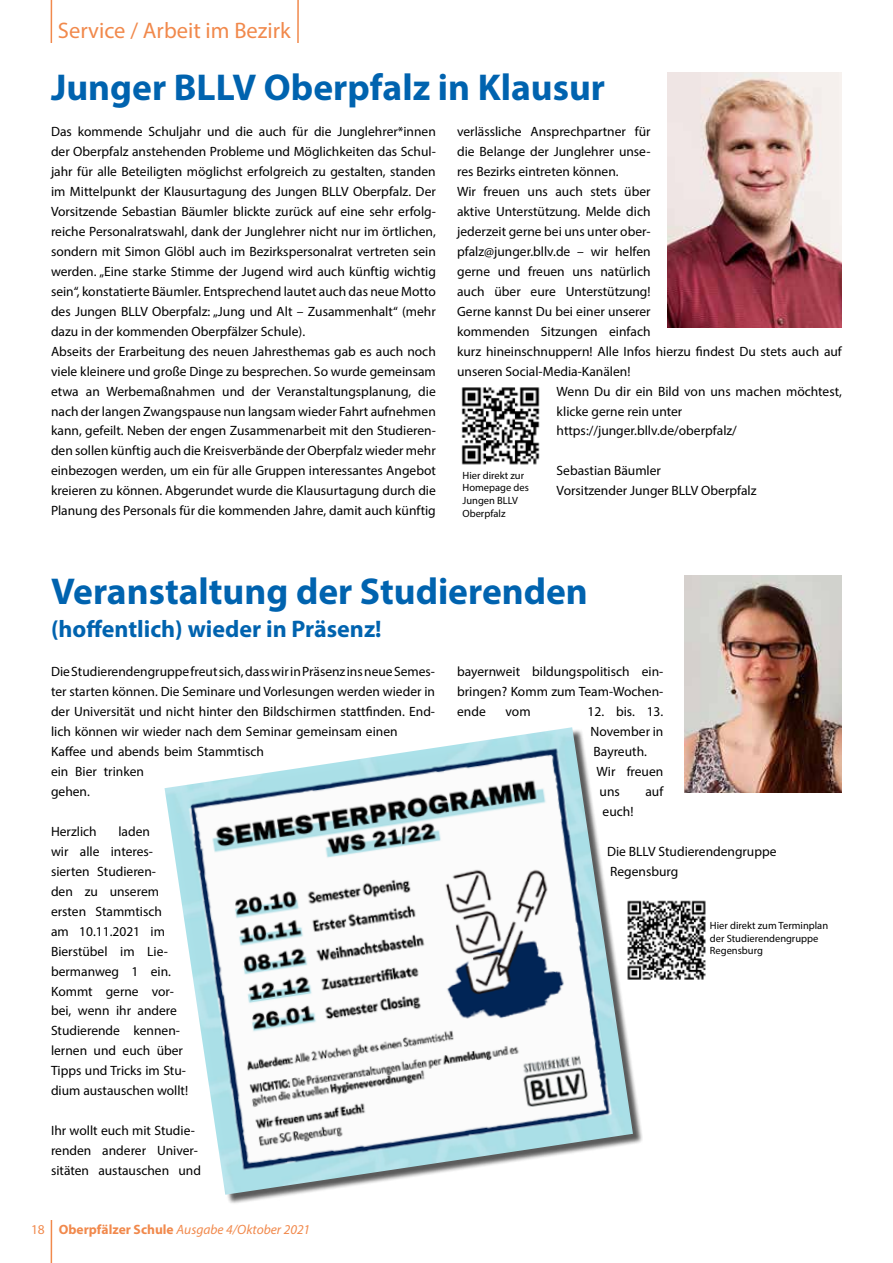
<style>
.page{position:relative;width:893px;height:1263px;background:#fff}
.page>*{position:absolute;margin:0;border:0;box-sizing:border-box;transform-origin:0 0}
.t1{font:700 37.5px "Myriad Pro";color:#0063af}
.t2{font:700 24px "Myriad Pro";color:#0063af}
.t3{font:22.5px "Myriad Pro";color:#f1894c}
.t4{font:13.5px/20px "Myriad Pro";color:#000}
.t5{font:italic 13.5px "Myriad Pro";color:#f1894c}
.t6{font:10.5px/12.6px "Myriad Pro";color:#000}
.s1{font-style:normal}
.s2{font-weight:700;font-style:normal}
</style>
<div class="page">
<hr style="left:51px;top:1220px;width:1px;height:43px;background:#f1894c">
<hr style="left:51px;top:0;width:1px;height:43px;background:#f1894c">
<hr style="left:297px;top:0;width:2px;height:43px;background:#f1894c">
<img style="left:668px;top:72px;width:174px;height:256px">
<img style="left:461px;top:387px;width:79px;height:78px">
<img style="left:643px;top:900px;width:63px;height:80px">
<img style="left:685px;top:575px;width:157px;height:217px">
<div style="left:166px;top:729px;width:477px;height:476px;background:#000;opacity:.65"></div>
<img style="left:165px;top:727px;width:468px;height:468px">
<h3 class="t3" style="left:58px;top:17px;width:234px">Service / Arbeit im Bezirk</h3>
<h1 class="t1" style="left:51px;top:63px;width:556px">Junger BLLV Oberpfalz in Klausur</h1>
<p class="t4" style="left:51px;top:121px;width:386px">Das kommende Schuljahr und die auch für die Junglehrer*innen der Oberpfalz anstehenden Probleme und Möglichkeiten das Schul&shy;jahr für alle Beteiligten möglichst erfolgreich zu gestalten, standen im Mittelpunkt der Klausurtagung des Jungen BLLV Oberpfalz. Der Vorsitzende Sebastian Bäumler blickte zurück auf eine sehr erfolg&shy;reiche Personalratswahl, dank der Junglehrer nicht nur im örtlichen, sondern mit Simon Glöbl auch im Bezirkspersonalrat vertreten sein werden. „Eine starke Stimme der Jugend wird auch künftig wichtig sein“, konstatierte Bäumler. Entsprechend lautet auch das neue Motto des Jungen BLLV Oberpfalz: „Jung und Alt – Zusammenhalt“ (mehr dazu in der kommenden Oberpfälzer Schule).<br>Abseits der Erarbeitung des neuen Jahresthemas gab es auch noch viele kleinere und große Dinge zu besprechen. So wurde gemeinsam etwa an Werbemaßnahmen und der Veranstaltungsplanung, die nach der langen Zwangspause nun langsam wieder Fahrt aufnehmen kann, gefeilt. Neben der engen Zusammenarbeit mit den Studieren&shy;den sollen künftig auch die Kreisverbände der Oberpfalz wieder mehr einbezogen werden, um ein für alle Gruppen interessantes Angebot kreieren zu können. Abgerundet wurde die Klausurtagung durch die Planung des Personals für die kommenden Jahre, damit auch künftig</p>
<p class="t4" style="left:457px;top:121px;width:195px">verlässliche Ansprechpartner für</p>
<p class="t4" style="left:457px;top:141px;width:195px">die Belange der Junglehrer unse-</p>
<p class="t4" style="left:457px;top:161px;width:162px">res Bezirks eintreten können.</p>
<p class="t4" style="left:457px;top:181px;width:195px">Wir freuen uns auch stets über</p>
<p class="t4" style="left:457px;top:201px;width:195px">aktive Unterstützung. Melde dich</p>
<p class="t4" style="left:457px;top:221px;width:195px">jederzeit gerne bei uns unter ober-</p>
<p class="t4" style="left:457px;top:241px;width:195px">pfalz@junger.bllv.de – wir helfen</p>
<p class="t4" style="left:457px;top:261px;width:195px">gerne und freuen uns natürlich</p>
<p class="t4" style="left:457px;top:281px;width:195px">auch über eure Unterstützung!</p>
<p class="t4" style="left:457px;top:301px;width:195px">Gerne kannst Du bei einer unserer</p>
<p class="t4" style="left:457px;top:321px;width:195px">kommenden Sitzungen einfach</p>
<p class="t4" style="left:457px;top:341px;width:386px">kurz hineinschnuppern! Alle Infos hierzu findest Du stets auch auf</p>
<p class="t4" style="left:457px;top:361px;width:175px">unseren Social-Media-Kanälen!</p>
<p class="t4" style="left:557px;top:381px;width:287px">Wenn Du dir ein Bild von uns machen möchtest,</p>
<p class="t4" style="left:557px;top:401px;width:127px">klicke gerne rein unter</p>
<p class="t4" style="left:557px;top:421px;width:182px">https://junger.bllv.de/oberpfalz/</p>
<p class="t4" style="left:557px;top:461px;width:201px">Sebastian Bäumler<br>Vorsitzender Junger BLLV Oberpfalz</p>
<p class="t6" style="left:462px;top:469px;width:68px">Hier direkt zur<br>Homepage des<br>Jungen BLLV<br>Oberpfalz</p>
<h1 class="t1" style="left:51px;top:567px;width:538px">Veranstaltung der Studierenden</h1>
<h2 class="t2" style="left:51px;top:613px;width:332px">(hoffentlich) wieder in Präsenz!</h2>
<p class="t4" style="left:51px;top:661px;width:386px">Die Studierendengruppe freut sich, dass wir in Präsenz ins neue Semes&shy;ter starten können. Die Seminare und Vorlesungen werden wieder in der Universität und nicht hinter den Bildschirmen stattfinden. End&shy;lich können wir wieder nach dem Seminar gemeinsam einen Kaffee und abends beim Stammtisch<br>ein Bier trinken<br>gehen.</p>
<p class="t4" style="left:51px;top:821px;width:47px">Herzlich</p>
<p class="t4" style="left:457px;top:661px;width:208px;text-align:justify">bayernweit bildungspolitisch ein&shy;bringen? Komm zum Team-Wochen&shy;ende</p>
<p class="t4" style="left:506px;top:701px;width:27px">vom</p>
<p class="t4" style="left:588px;top:701px;width:76px">12. bis. 13.</p>
<p class="t4" style="left:591px;top:721px;width:74px">November in</p>
<p class="t4" style="left:594px;top:741px;width:54px">Bayreuth.</p>
<p class="t4" style="left:597px;top:761px;width:68px">Wir freuen</p>
<p class="t4" style="left:600px;top:781px;width:22px">uns</p>
<p class="t4" style="left:645px;top:781px;width:19px">auf</p>
<p class="t4" style="left:603px;top:801px;width:32px">euch!</p>
<p class="t4" style="left:607px;top:841px;width:171px">Die BLLV Studierendengruppe<br>Regensburg</p>
<p class="t4" style="left:51px;top:821px;width:139px;text-indent:67px">laden<br>wir alle interes&shy;sierten Studieren-<br>den zu unserem ersten Stammtisch<br>am 10.11.2021 im<br>Bierstübel im Lie&shy;bermanweg 1 ein.<br>Kommt gerne vor&shy;bei, wenn ihr andere<br>Studierende kennen&shy;lernen und euch über<br>Tipps und Tricks im Stu&shy;dium austauschen wollt!</p>
<p class="t4" style="left:51px;top:1120px;width:152px">Ihr wollt euch mit Studie&shy;renden anderer Univer&shy;sitäten austauschen und</p>
<p class="t6" style="left:710px;top:919px;width:120px">Hier direkt zum Terminplan der Studierendengruppe<br>Regensburg</p>
<p class="t5" style="left:31px;top:1221px;width:281px"><span class="s1">18</span> <span class="s2">Oberpfälzer Schule</span> Ausgabe 4/Oktober 2021</p>
</div>
